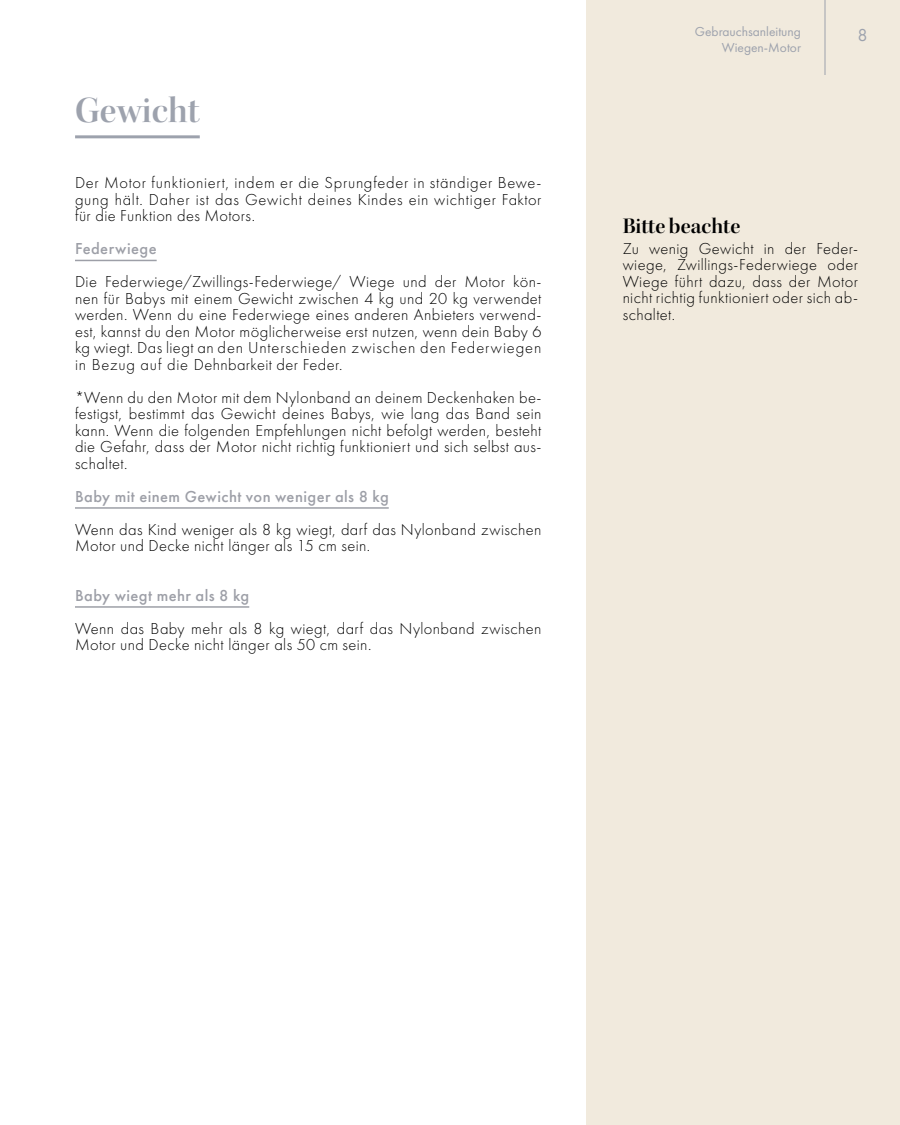
<style>
.page{position:relative;width:900px;height:1125px;background:#fff}
.page>*{position:absolute;margin:0;border:0;box-sizing:border-box;transform-origin:0 0}
.t1{font:37.5px "Kepler Std Semibold Disp";color:#9da2ad}
.t2{font:22.5px "Kepler Std Semibold Disp";letter-spacing:.005em;color:#000}
.t3{font:18px "Futura PT";color:#9da2ad}
.t4{font:300 16.5px/16.5px "Futura PT";letter-spacing:.025em;color:#000;text-align:justify}
.t5{font:500 16.5px "Futura PT";letter-spacing:.025em;color:#9d9fa7}
.t6{font:13.5px/16.2px "Futura PT";color:#9da2ad;text-align:right}
</style>
<div class="page">
<div style="left:586px;top:0;width:314px;height:1125px;background:#f1eadd"></div>
<hr style="left:825px;top:0;width:1px;height:75px;background:#9da2ad">
<hr style="left:75px;top:135px;width:125px;height:3px;background:#9da2ad">
<hr style="left:75px;top:260px;width:82px;height:1px;background:#9d9fa7">
<hr style="left:75px;top:507px;width:314px;height:2px;background:#9d9fa7">
<hr style="left:75px;top:606px;width:174px;height:2px;background:#9d9fa7">
<h1 class="t1" style="left:75px;top:89px;width:126px">Gewicht</h1>
<p class="t4" style="left:75px;top:175px;width:468px">Der Motor funktioniert, indem er die Sprungfeder in ständiger Bewe&shy;gung hält. Daher ist das Gewicht deines Kindes ein wichtiger Faktor für die Funktion des Motors.</p>
<p class="t5" style="left:75px;top:239px;width:83px">Federwiege</p>
<p class="t4" style="left:75px;top:274px;width:468px">Die Federwiege/Zwillings-Federwiege/ Wiege und der Motor kön&shy;nen für Babys mit einem Gewicht zwischen 4 kg und 20 kg verwendet werden. Wenn du eine Federwiege eines anderen Anbieters verwend&shy;est, kannst du den Motor möglicherweise erst nutzen, wenn dein Baby 6 kg wiegt. Das liegt an den Unterschieden zwischen den Federwiegen in Bezug auf die Dehnbarkeit der Feder.</p>
<p class="t4" style="left:75px;top:389px;width:468px">*Wenn du den Motor mit dem Nylonband an deinem Deckenhaken be&shy;festigst, bestimmt das Gewicht deines Babys, wie lang das Band sein kann. Wenn die folgenden Empfehlungen nicht befolgt werden, besteht die Gefahr, dass der Motor nicht richtig funktioniert und sich selbst aus&shy;schaltet.</p>
<p class="t5" style="left:75px;top:487px;width:315px">Baby mit einem Gewicht von weniger als 8 kg</p>
<p class="t4" style="left:75px;top:521px;width:468px">Wenn das Kind weniger als 8 kg wiegt, darf das Nylonband zwischen<br>Motor und Decke nicht länger als 15 cm sein.</p>
<p class="t5" style="left:75px;top:586px;width:176px">Baby wiegt mehr als 8 kg</p>
<p class="t4" style="left:75px;top:620px;width:468px">Wenn das Baby mehr als 8 kg wiegt, darf das Nylonband zwischen<br>Motor und Decke nicht länger als 50 cm sein.</p>
<p class="t6" style="left:695px;top:23px;width:108px">Gebrauchsanleitung<br>Wiegen-Motor</p>
<p class="t3" style="left:857px;top:25px;width:12px">8</p>
<h2 class="t2" style="left:623px;top:213px;width:119px">Bitte beachte</h2>
<p class="t4" style="left:623px;top:240px;width:237px">Zu wenig Gewicht in der Feder&shy;wiege, Zwillings-Federwiege oder Wiege führt dazu, dass der Motor nicht richtig funktioniert oder sich ab&shy;schaltet.</p>
</div>
